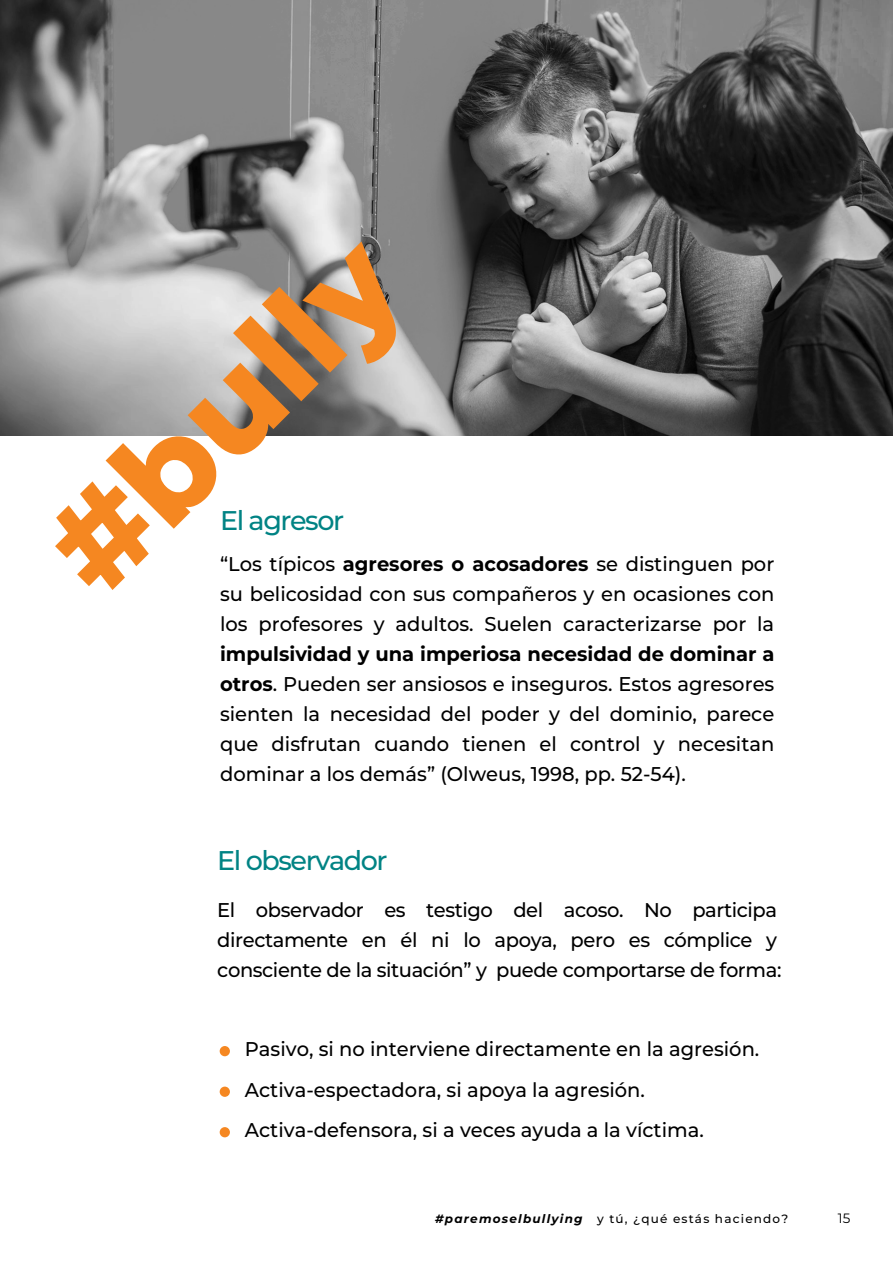
<style>
.page{position:relative;width:893px;height:1263px;background:#fff}
.page>*{position:absolute;margin:0;border:0;box-sizing:border-box;transform-origin:0 0}
.t1{font:800 129.9px "Montserrat";color:#f58721}
.t2{font:500 27px "Montserrat";letter-spacing:-.055em;color:#018384}
.t3{font:500 19.95px/30px "Montserrat";color:#000;text-align:justify}
.t4{font:500 19.95px/30px "Montserrat";letter-spacing:-.02em;color:#000}
.t5{font:13.5px "Montserrat";color:#000}
.t6{font:500 12px "Montserrat";letter-spacing:.1em;color:#000}
.s1{font-weight:700}
.s2{font-weight:700;font-style:italic}
</style>
<div class="page">
<img style="left:0;top:0;width:893px;height:436px">
<div style="left:220px;top:1046px;width:10px;height:10px;background:#f58721;border-radius:50%"></div>
<div style="left:220px;top:1086px;width:10px;height:11px;background:#f58721;border-radius:50%"></div>
<div style="left:220px;top:1127px;width:10px;height:10px;background:#f58721;border-radius:50%"></div>
<h1 class="t1" style="left:7px;top:508px;width:438px;rotate:-45deg">#bully</h1>
<h2 class="t2" style="left:220px;top:503px;width:126px">El agresor</h2>
<p class="t3" style="left:220px;top:548px;width:556px">“Los típicos <span class="s1">agresores o acosadores</span> se distinguen por su belicosidad con sus compañeros y en ocasiones con los profesores y adultos. Suelen caracterizarse por la</p>
<p class="t3" style="left:220px;top:638px;width:556px"><span class="s1">impulsividad y una imperiosa necesidad de dominar a otros</span>. Pueden ser ansiosos e inseguros. Estos agresores sienten la necesidad del poder y del dominio, parece que disfrutan cuando tienen el control y necesitan dominar a los demás” (Olweus, 1998, pp. 52-54).</p>
<h2 class="t2" style="left:217px;top:842px;width:172px">El observador</h2>
<p class="t4" style="left:217px;top:895px;width:566px">El observador es testigo del acoso. No participa directamente en él ni lo apoya, pero es cómplice y consciente de la situación” y puede comportarse de forma:</p>
<p class="t3" style="left:245px;top:1028px;width:516px;line-height:40.5px;text-align:left">Pasivo, si no interviene directamente en la agresión.<br>Activa-espectadora, si apoya la agresión.<br>Activa-defensora, si a veces ayuda a la víctima.</p>
<p class="t6" style="left:435px;top:1211px;width:355px"><span class="s2">#paremoselbullying</span> y tú, ¿qué estás haciendo?</p>
<p class="t5" style="left:838px;top:1209px;width:14px">15</p>
</div>
